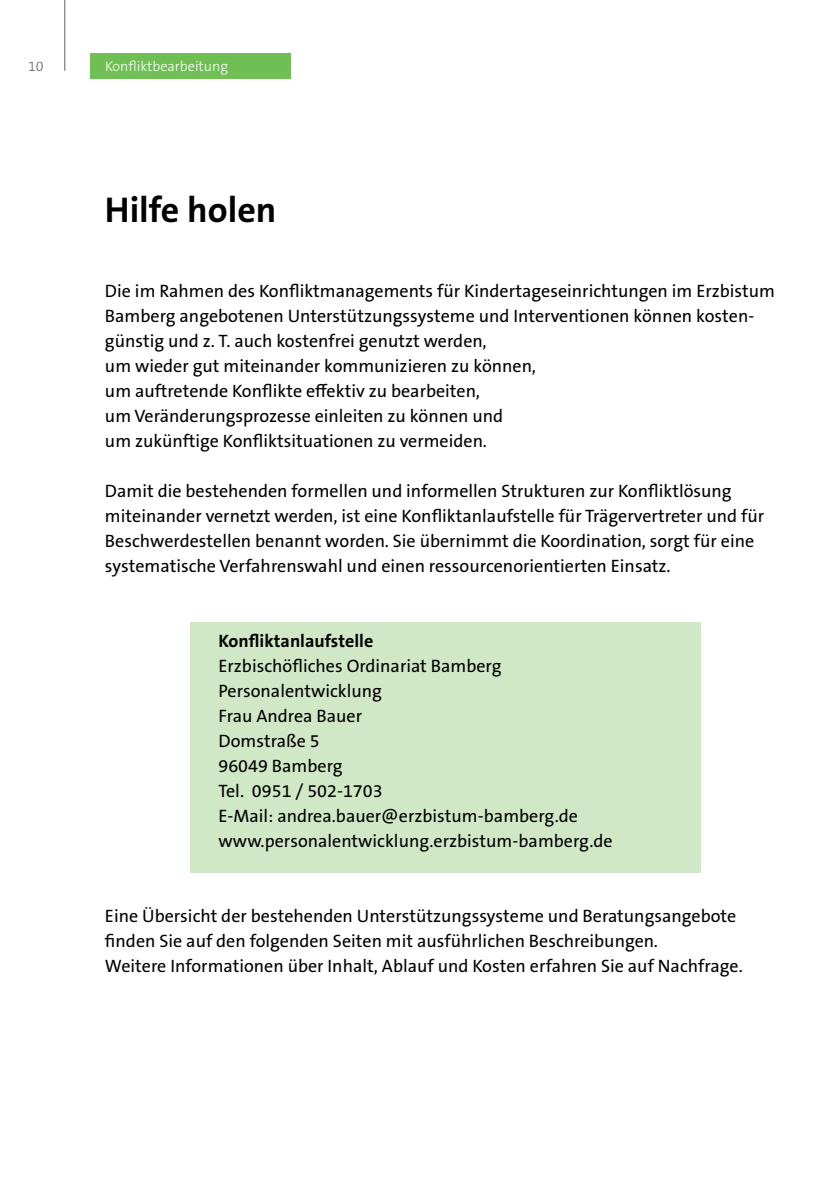
<style>
.page{position:relative;width:840px;height:1191px;background:#fff}
.page>*{position:absolute;margin:0;border:0;box-sizing:border-box;transform-origin:0 0}
.t1{font:700 36px "The Sans B W7";color:#000}
.t2{font:18px/25px "The Sans B W5 Plain";color:#000}
.t3{font:700 18px "The Sans B W7";color:#000}
.t4{font:300 14.2px "The Sans B W3";color:#fff}
.t5{font:300 14.2px "The Sans B W3";color:#636366}
</style>
<div class="page">
<div style="left:190px;top:622px;width:510px;height:250px;background:#d1e8c6"></div>
<div style="left:90px;top:54px;width:201px;height:25px;background:#6fbf54"></div>
<hr style="left:64px;top:0;width:1px;height:71px;background:#636366">
<p class="t5" style="left:28px;top:57px;width:17px">10</p>
<p class="t4" style="left:105px;top:57px;width:124px">Konfliktbearbeitung</p>
<h1 class="t1" style="left:105px;top:187px;width:173px">Hilfe holen</h1>
<p class="t2" style="left:105px;top:279px;width:671px">Die im Rahmen des Konfliktmanagements für Kindertageseinrichtungen im Erzbistum Bamberg angebotenen Unterstützungssysteme und Interventionen können kosten&shy;günstig und z. T. auch kostenfrei genutzt werden,<br>um wieder gut miteinander kommunizieren zu können,<br>um auftretende Konflikte effektiv zu bearbeiten,<br>um Veränderungsprozesse einleiten zu können und<br>um zukünftige Konfliktsituationen zu vermeiden.</p>
<p class="t2" style="left:105px;top:479px;width:660px">Damit die bestehenden formellen und informellen Strukturen zur Konfliktlösung miteinander vernetzt werden, ist eine Konfliktanlaufstelle für Trägervertreter und für Beschwerdestellen benannt worden. Sie übernimmt die Koordination, sorgt für eine systematische Verfahrenswahl und einen ressourcenorientierten Einsatz.</p>
<p class="t3" style="left:218px;top:629px;width:156px">Konfliktanlaufstelle</p>
<p class="t2" style="left:218px;top:654px;width:395px">Erzbischöfliches Ordinariat Bamberg<br>Personalentwicklung<br>Frau Andrea Bauer<br>Domstraße 5<br>96049 Bamberg<br>Tel. 0951 / 502-1703<br>E-Mail: andrea.bauer@erzbistum-bamberg.de www.personalentwicklung.erzbistum-bamberg.de</p>
<p class="t2" style="left:105px;top:904px;width:639px">Eine Übersicht der bestehenden Unterstützungssysteme und Beratungsangebote finden Sie auf den folgenden Seiten mit ausführlichen Beschreibungen.<br>Weitere Informationen über Inhalt, Ablauf und Kosten erfahren Sie auf Nachfrage.</p>
</div>
